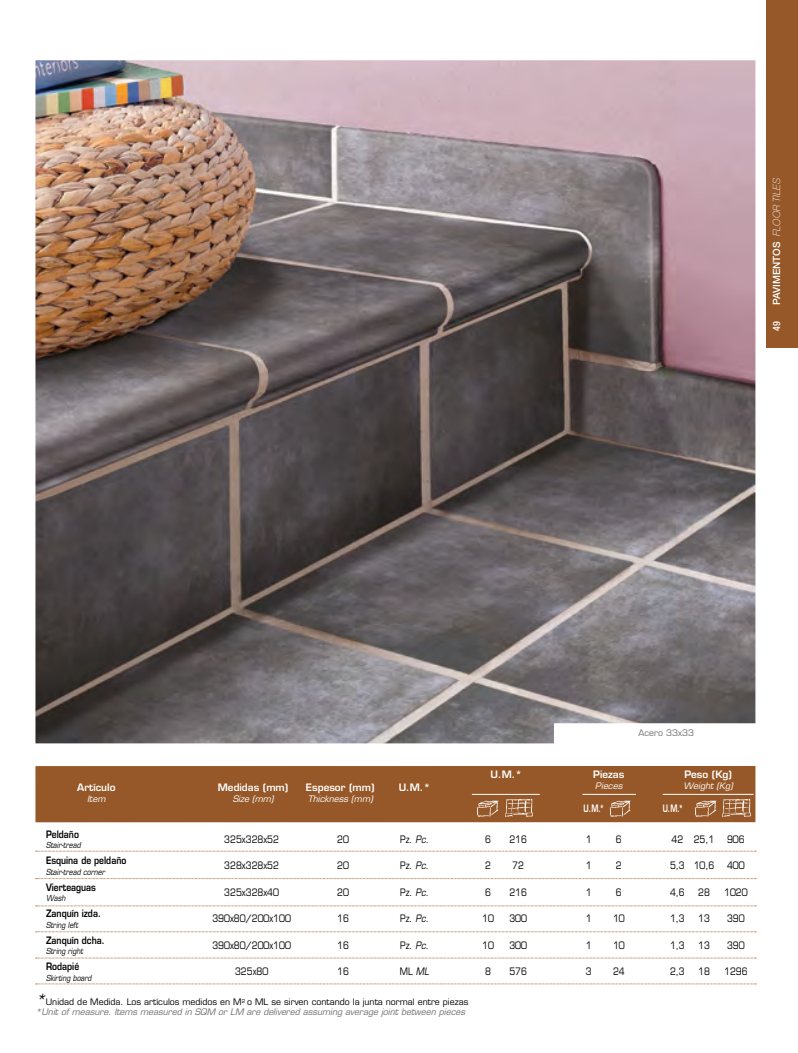
<style>
.page{position:relative;width:798px;height:1053px;background:#fff}
.page>*{position:absolute;margin:0;border:0;box-sizing:border-box;transform-origin:0 0}
.t1{font:10px "Eurostile LT Std";color:#000;scale:.85 1}
.t2{font:600 10px "Eurostile LT Std";color:#000;scale:.85 1}
.t3{font:600 10px "Eurostile LT Std";color:#fff}
.t4{font:500 10px "Helvetica Neue LT Std";color:#fff}
.t5{font:600 10px "Eurostile LT Std";color:#fff;scale:.7 1}
.t6{font:500 condensed 10px "Helvetica Neue LT Std";color:#fff}
.t7{font:italic 8.75px/10px "Eurostile LT Std";color:#706f6f}
.t8{font:italic 8.75px "Eurostile LT Std";color:#fff}
.t9{font:8.75px "Eurostile LT Std";color:#706f6f}
.t10{font:italic 8.12px "Eurostile LT Std";color:#000;scale:.85 1}
.s1{font-weight:100;font-style:italic}
.s2{font-style:italic}
.s3{font-size:15px;color:#000}
.s4{font-style:normal;color:#000}
</style>
<div class="page">
<div style="left:765px;top:0;width:32px;height:347px;background:#965828"></div>
<img style="left:35px;top:60px;width:720px;height:683px">
<svg style="left:36px;top:878px;width:719px;height:1px"></svg>
<svg style="left:36px;top:905px;width:719px;height:1px"></svg>
<svg style="left:36px;top:931px;width:719px;height:1px"></svg>
<svg style="left:36px;top:957px;width:719px;height:1px"></svg>
<svg style="left:36px;top:983px;width:719px;height:1px"></svg>
<svg style="left:36px;top:850px;width:719px;height:1px"></svg>
<div style="left:35px;top:766px;width:720px;height:56px;background:#965828"></div>
<img style="left:694px;top:800px;width:22px;height:17px">
<img style="left:722px;top:798px;width:29px;height:19px">
<img style="left:477px;top:800px;width:22px;height:17px">
<img style="left:505px;top:798px;width:28px;height:19px">
<img style="left:609px;top:800px;width:22px;height:17px">
<hr style="left:471px;top:794px;width:68px;height:1px;background:#fff">
<hr style="left:582px;top:794px;width:53px;height:1px;background:#fff">
<hr style="left:662px;top:794px;width:91px;height:1px;background:#fff">
<p class="t4" style="left:770px;top:305px;width:128px;rotate:-90deg">PAVIMENTOS <span class="s1">FLOOR TILES</span></p>
<p class="t6" style="left:770px;top:330px;width:11px;rotate:-90deg">49</p>
<p class="t3" style="left:77px;top:781px;width:40px">Artículo</p>
<p class="t8" style="left:87px;top:793px;width:20px">Item</p>
<p class="t2" style="left:46px;top:827px;width:40px">Peldaño</p>
<p class="t10" style="left:46px;top:840px;width:42px">Stair-tread</p>
<p class="t2" style="left:46px;top:854px;width:96px">Esquina de peldaño</p>
<p class="t10" style="left:46px;top:866px;width:70px">Stair-tread corner</p>
<p class="t2" style="left:46px;top:880px;width:60px">Vierteaguas</p>
<p class="t10" style="left:46px;top:893px;width:24px">Wash</p>
<p class="t2" style="left:46px;top:907px;width:66px">Zanquín izda.</p>
<p class="t10" style="left:46px;top:919px;width:39px">String left</p>
<p class="t2" style="left:46px;top:933px;width:70px">Zanquín dcha.</p>
<p class="t10" style="left:46px;top:946px;width:45px">String right</p>
<p class="t2" style="left:46px;top:960px;width:40px">Rodapié</p>
<p class="t10" style="left:46px;top:973px;width:55px">Skirting board</p>
<p class="t3" style="left:218px;top:781px;width:72px">Medidas (mm)</p>
<p class="t8" style="left:232px;top:793px;width:42px">Size (mm)</p>
<p class="t3" style="left:306px;top:781px;width:70px">Espesor (mm)</p>
<p class="t8" style="left:307px;top:793px;width:67px">Thickness (mm)</p>
<p class="t3" style="left:398px;top:781px;width:33px">U.M.*</p>
<p class="t3" style="left:490px;top:768px;width:33px">U.M.*</p>
<p class="t3" style="left:593px;top:768px;width:33px">Piezas</p>
<p class="t8" style="left:595px;top:780px;width:29px">Pieces</p>
<p class="t5" style="left:583px;top:802px;width:31px">U.M.*</p>
<p class="t9" style="left:638px;top:727px;width:57px">Acero 33x33</p>
<p class="t3" style="left:684px;top:768px;width:49px">Peso (Kg)</p>
<p class="t8" style="left:683px;top:780px;width:51px">Weight (Kg)</p>
<p class="t5" style="left:662px;top:802px;width:31px">U.M.*</p>
<p class="t1" style="left:224px;top:832px;width:66px">325x328x52</p>
<p class="t1" style="left:337px;top:832px;width:15px">20</p>
<p class="t1" style="left:400px;top:832px;width:35px">Pz. <span class="s2">Pc.</span></p>
<p class="t1" style="left:485px;top:832px;width:8px">6</p>
<p class="t1" style="left:509px;top:832px;width:22px">216</p>
<p class="t1" style="left:585px;top:832px;width:8px">1</p>
<p class="t1" style="left:615px;top:832px;width:8px">6</p>
<p class="t1" style="left:671px;top:832px;width:52px">42 25,1</p>
<p class="t1" style="left:726px;top:832px;width:22px">906</p>
<p class="t1" style="left:224px;top:859px;width:66px">328x328x52</p>
<p class="t1" style="left:337px;top:859px;width:15px">20</p>
<p class="t1" style="left:400px;top:859px;width:35px">Pz. <span class="s2">Pc.</span></p>
<p class="t1" style="left:485px;top:859px;width:8px">2</p>
<p class="t1" style="left:512px;top:859px;width:15px">72</p>
<p class="t1" style="left:585px;top:859px;width:8px">1</p>
<p class="t1" style="left:615px;top:859px;width:8px">2</p>
<p class="t1" style="left:669px;top:859px;width:53px">5,3 10,6</p>
<p class="t1" style="left:726px;top:859px;width:22px">400</p>
<p class="t1" style="left:224px;top:885px;width:66px">325x328x40</p>
<p class="t1" style="left:337px;top:885px;width:15px">20</p>
<p class="t1" style="left:400px;top:885px;width:35px">Pz. <span class="s2">Pc.</span></p>
<p class="t1" style="left:485px;top:885px;width:8px">6</p>
<p class="t1" style="left:509px;top:885px;width:22px">216</p>
<p class="t1" style="left:585px;top:885px;width:8px">1</p>
<p class="t1" style="left:615px;top:885px;width:8px">6</p>
<p class="t1" style="left:669px;top:885px;width:19px">4,6</p>
<p class="t1" style="left:697px;top:885px;width:15px">28</p>
<p class="t1" style="left:724px;top:885px;width:29px">1020</p>
<p class="t1" style="left:212px;top:912px;width:94px">390x80/200x100</p>
<p class="t1" style="left:337px;top:912px;width:15px">16</p>
<p class="t1" style="left:400px;top:912px;width:35px">Pz. <span class="s2">Pc.</span></p>
<p class="t1" style="left:482px;top:912px;width:15px">10</p>
<p class="t1" style="left:509px;top:912px;width:22px">300</p>
<p class="t1" style="left:585px;top:912px;width:8px">1</p>
<p class="t1" style="left:612px;top:912px;width:15px">10</p>
<p class="t1" style="left:669px;top:912px;width:19px">1,3</p>
<p class="t1" style="left:697px;top:912px;width:15px">13</p>
<p class="t1" style="left:726px;top:912px;width:22px">390</p>
<p class="t1" style="left:212px;top:939px;width:94px">390x80/200x100</p>
<p class="t1" style="left:337px;top:939px;width:15px">16</p>
<p class="t1" style="left:400px;top:939px;width:35px">Pz. <span class="s2">Pc.</span></p>
<p class="t1" style="left:482px;top:939px;width:15px">10</p>
<p class="t1" style="left:509px;top:939px;width:22px">300</p>
<p class="t1" style="left:585px;top:939px;width:8px">1</p>
<p class="t1" style="left:612px;top:939px;width:15px">10</p>
<p class="t1" style="left:669px;top:939px;width:19px">1,3</p>
<p class="t1" style="left:697px;top:939px;width:15px">13</p>
<p class="t1" style="left:726px;top:939px;width:22px">390</p>
<p class="t1" style="left:235px;top:965px;width:41px">325x80</p>
<p class="t1" style="left:337px;top:965px;width:15px">16</p>
<p class="t1" style="left:400px;top:965px;width:35px">ML <span class="s2">ML</span></p>
<p class="t1" style="left:485px;top:965px;width:8px">8</p>
<p class="t1" style="left:509px;top:965px;width:22px">576</p>
<p class="t1" style="left:585px;top:965px;width:8px">3</p>
<p class="t1" style="left:612px;top:965px;width:15px">24</p>
<p class="t1" style="left:669px;top:965px;width:19px">2,3</p>
<p class="t1" style="left:697px;top:965px;width:15px">18</p>
<p class="t1" style="left:724px;top:965px;width:29px">1296</p>
<p class="t7" style="left:35px;top:996px;width:434px"><span class="s3">*</span><span class="s4">Unidad de Medida. Los artículos medidos en M</span><sup>2</sup> <span class="s4">o ML se sirven contando la junta normal entre piezas </span>*Unit of measure. Items measured in SQM or LM are delivered assuming average joint between pieces</p>
</div>
